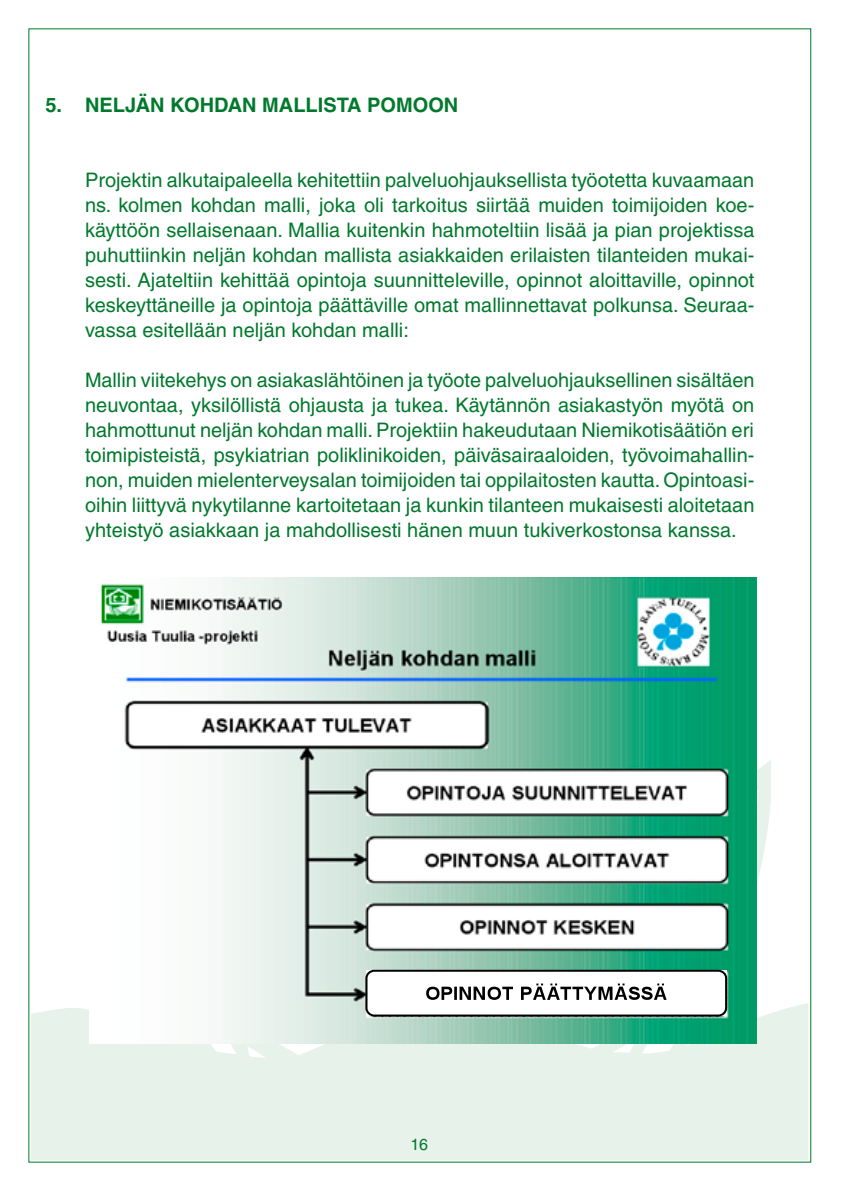
<style>
.page{position:relative;width:868px;height:1191px;background:#fff}
.page>*{position:absolute;margin:0;border:0;box-sizing:border-box;transform-origin:0 0}
.t1{font:20px/25px "Helvetica";color:#00792c;text-align:justify}
.t2{font:700 20px "Helvetica";color:#00792c}
.t3{font:16px "Helvetica";color:#00792c}
</style>
<div class="page">
<svg style="left:31px;top:759px;width:777px;height:401px;fill:#e6f2ea"></svg>
<svg style="left:122px;top:1043px;width:246px;height:15px"></svg>
<img style="left:89px;top:577px;width:667px;height:466px">
<div style="left:366px;top:970px;width:360px;height:46px;background:#fff"></div>
<div style="left:365px;top:969px;width:362px;height:47px;border:2px solid #000;border-radius:8px"></div>
<svg style="left:407px;top:785px;width:351px;height:268px"></svg>
<p class="t2" style="left:45px;top:93px;width:414px">5. NELJÄN KOHDAN MALLISTA POMOON</p>
<p class="t1" style="left:85px;top:167px;width:670px">Projektin alkutaipaleella kehitettiin palveluohjauksellista työotetta kuvaamaan ns. kolmen kohdan malli, joka oli tarkoitus siirtää muiden toimijoiden koe&shy;käyttöön sellaisenaan. Mallia kuitenkin hahmoteltiin lisää ja pian projektissa puhuttiinkin neljän kohdan mallista asiakkaiden erilaisten tilanteiden mukai&shy;sesti. Ajateltiin kehittää opintoja suunnitteleville, opinnot aloittaville, opinnot keskeyttäneille ja opintoja päättäville omat mallinnettavat polkunsa. Seuraa&shy;vassa esitellään neljän kohdan malli:</p>
<p class="t1" style="left:85px;top:367px;width:671px">Mallin viitekehys on asiakaslähtöinen ja työote palveluohjauksellinen sisältäen neuvontaa, yksilöllistä ohjausta ja tukea. Käytännön asiakastyön myötä on hahmottunut neljän kohdan malli. Projektiin hakeudutaan Niemikotisäätiön eri toimipisteistä, psykiatrian poliklinikoiden, päiväsairaaloiden, työvoimahallin&shy;non, muiden mielenterveysalan toimijoiden tai oppilaitosten kautta. Opintoasi&shy;oihin liittyvä nykytilanne kartoitetaan ja kunkin tilanteen mukaisesti aloitetaan yhteistyö asiakkaan ja mahdollisesti hänen muun tukiverkostonsa kanssa.</p>
<p class="t3" style="left:410px;top:1134px;width:19px">16</p>
</div>
